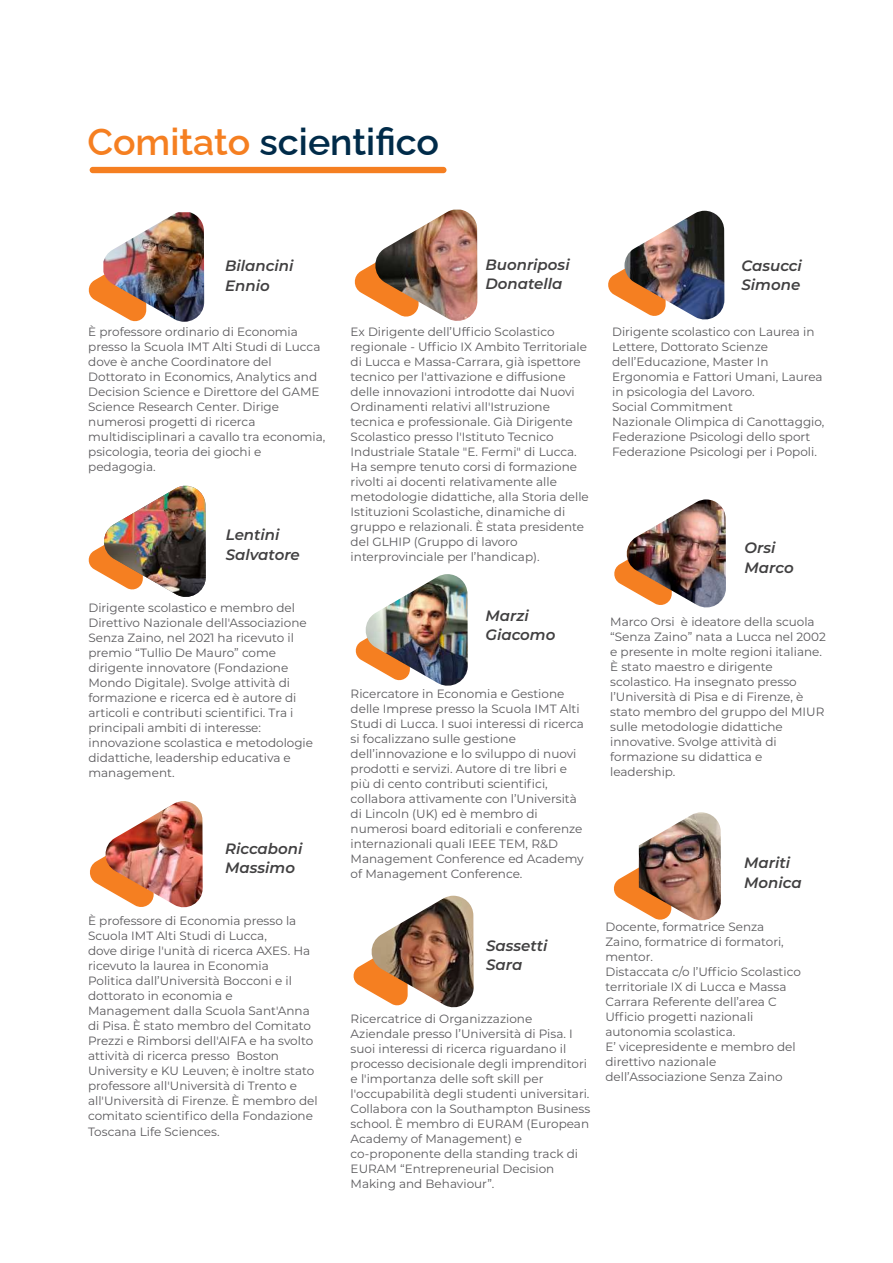
<style>
.page{position:relative;width:893px;height:1263px;background:#fff}
.page>*{position:absolute;margin:0;border:0;box-sizing:border-box;transform-origin:0 0}
.t1{font:100 37.5px "Raleway";color:#002b49}
.t2{font:italic 600 15px/19.5px "Montserrat";color:#414041}
.t3{font:12px/15px "Montserrat";color:#5a595c}
.s1{color:#f57f21}
</style>
<div class="page">
<div style="left:90px;top:167px;width:356px;height:6px;background:#f57f21;border-radius:3px"></div>
<svg style="left:608px;top:269px;width:16px;height:32px"></svg>
<svg style="left:614px;top:562px;width:9px;height:24px"></svg>
<img style="left:623px;top:499px;width:103px;height:109px">
<svg style="left:355px;top:640px;width:8px;height:21px"></svg>
<svg style="left:88px;top:275px;width:15px;height:30px"></svg>
<img style="left:103px;top:212px;width:101px;height:110px">
<img style="left:624px;top:211px;width:100px;height:109px">
<svg style="left:88px;top:485px;width:101px;height:88px"></svg>
<img style="left:101px;top:486px;width:105px;height:111px">
<img style="left:363px;top:574px;width:105px;height:112px">
<svg style="left:353px;top:960px;width:17px;height:32px"></svg>
<img style="left:370px;top:896px;width:104px;height:112px">
<svg style="left:90px;top:858px;width:12px;height:29px"></svg>
<img style="left:102px;top:801px;width:101px;height:107px">
<svg style="left:354px;top:264px;width:18px;height:35px"></svg>
<img style="left:372px;top:210px;width:105px;height:111px">
<svg style="left:613px;top:854px;width:26px;height:56px"></svg>
<img style="left:639px;top:812px;width:82px;height:109px">
<h1 class="t1" style="left:87px;top:112px;width:353px"><span class="s1">Comitato</span> scientifico</h1>
<p class="t2" style="left:485px;top:254px;width:86px">Buonriposi<br>Donatella</p>
<p class="t3" style="left:351px;top:323px;width:240px">Ex Dirigente dell’Ufficio Scolastico regionale - Ufficio IX Ambito Territoriale di Lucca e Massa-Carrara, già ispettore tecnico per l'attivazione e diffusione delle innovazioni introdotte dai Nuovi Ordinamenti relativi all'Istruzione tecnica e professionale. Già Dirigente Scolastico presso l'Istituto Tecnico Industriale Statale "E. Fermi" di Lucca.<br>Ha sempre tenuto corsi di formazione rivolti ai docenti relativamente alle metodologie didattiche, alla Storia delle Istituzioni Scolastiche, dinamiche di gruppo e relazionali. È stata presidente del GLHIP (Gruppo di lavoro interprovinciale per l’handicap).</p>
<p class="t2" style="left:225px;top:255px;width:70px">Bilancini<br>Ennio</p>
<p class="t2" style="left:741px;top:255px;width:62px">Casucci<br>Simone</p>
<p class="t3" style="left:88px;top:324px;width:239px">È professore ordinario di Economia presso la Scuola IMT Alti Studi di Lucca dove è anche Coordinatore del Dottorato in Economics, Analytics and Decision Science e Direttore del GAME Science Research Center. Dirige numerosi progetti di ricerca multidisciplinari a cavallo tra economia, psicologia, teoria dei giochi e pedagogia.</p>
<p class="t3" style="left:612px;top:323px;width:214px">Dirigente scolastico con Laurea in<br>Lettere, Dottorato Scienze dell’Educazione, Master In<br>Ergonomia e Fattori Umani, Laurea in psicologia del Lavoro.<br>Social Commitment<br>Nazionale Olimpica di Canottaggio,<br>Federazione Psicologi dello sport<br>Federazione Psicologi per i Popoli.</p>
<p class="t2" style="left:226px;top:524px;width:75px">Lentini<br>Salvatore</p>
<p class="t2" style="left:745px;top:538px;width:51px">Orsi<br>Marco</p>
<p class="t3" style="left:88px;top:600px;width:226px">Dirigente scolastico e membro del Direttivo Nazionale dell'Associazione Senza Zaino, nel 2021 ha ricevuto il premio “Tullio De Mauro” come dirigente innovatore (Fondazione Mondo Digitale). Svolge attività di formazione e ricerca ed è autore di articoli e contributi scientifici. Tra i principali ambiti di interesse: innovazione scolastica e metodologie didattiche, leadership educativa e management.</p>
<p class="t2" style="left:225px;top:838px;width:79px">Riccaboni<br>Massimo</p>
<p class="t3" style="left:88px;top:913px;width:231px">È professore di Economia presso la Scuola IMT Alti Studi di Lucca,<br>dove dirige l'unità di ricerca AXES. Ha ricevuto la laurea in Economia<br>Politica dall’Università Bocconi e il dottorato in economia e Management dalla Scuola Sant'Anna di Pisa. È stato membro del Comitato Prezzi e Rimborsi dell'AIFA e ha svolto attività di ricerca presso Boston University e KU Leuven; è inoltre stato professore all'Università di Trento e all'Università di Firenze. È membro del comitato scientifico della Fondazione Toscana Life Sciences.</p>
<p class="t2" style="left:485px;top:605px;width:72px">Marzi<br>Giacomo</p>
<p class="t3" style="left:351px;top:686px;width:235px">Ricercatore in Economia e Gestione delle Imprese presso la Scuola IMT Alti Studi di Lucca. I suoi interessi di ricerca si focalizzano sulle gestione dell’innovazione e lo sviluppo di nuovi prodotti e servizi. Autore di tre libri e più di cento contributi scientifici, collabora attivamente con l’Università di Lincoln (UK) ed è membro di numerosi board editoriali e conferenze internazionali quali IEEE TEM, R&amp;D Management Conference ed Academy of Management Conference.</p>
<p class="t2" style="left:486px;top:935px;width:63px">Sassetti<br>Sara</p>
<p class="t3" style="left:351px;top:1010px;width:241px">Ricercatrice di Organizzazione Aziendale presso l’Università di Pisa. I suoi interessi di ricerca riguardano il processo decisionale degli imprenditori e l'importanza delle soft skill per l'occupabilità degli studenti universitari.<br>Collabora con la Southampton Business school. È membro di EURAM (European Academy of Management) e co-proponente della standing track di EURAM “Entrepreneurial Decision Making and Behaviour”.</p>
<p class="t3" style="left:610px;top:614px;width:217px">Marco Orsi è ideatore della scuola “Senza Zaino” nata a Lucca nel 2002 e presente in molte regioni italiane.<br>È stato maestro e dirigente scolastico. Ha insegnato presso l’Università di Pisa e di Firenze, è stato membro del gruppo del MIUR sulle metodologie didattiche innovative. Svolge attività di formazione su didattica e leadership.</p>
<p class="t2" style="left:744px;top:852px;width:59px">Mariti<br>Monica</p>
<p class="t3" style="left:605px;top:919px;width:197px">Docente, formatrice Senza<br>Zaino, formatrice di formatori, mentor.<br>Distaccata c/o l’Ufficio Scolastico territoriale IX di Lucca e Massa<br>Carrara Referente dell’area C<br>Ufficio progetti nazionali autonomia scolastica.<br>E’ vicepresidente e membro del direttivo nazionale dell’Associazione Senza Zaino</p>
</div>
